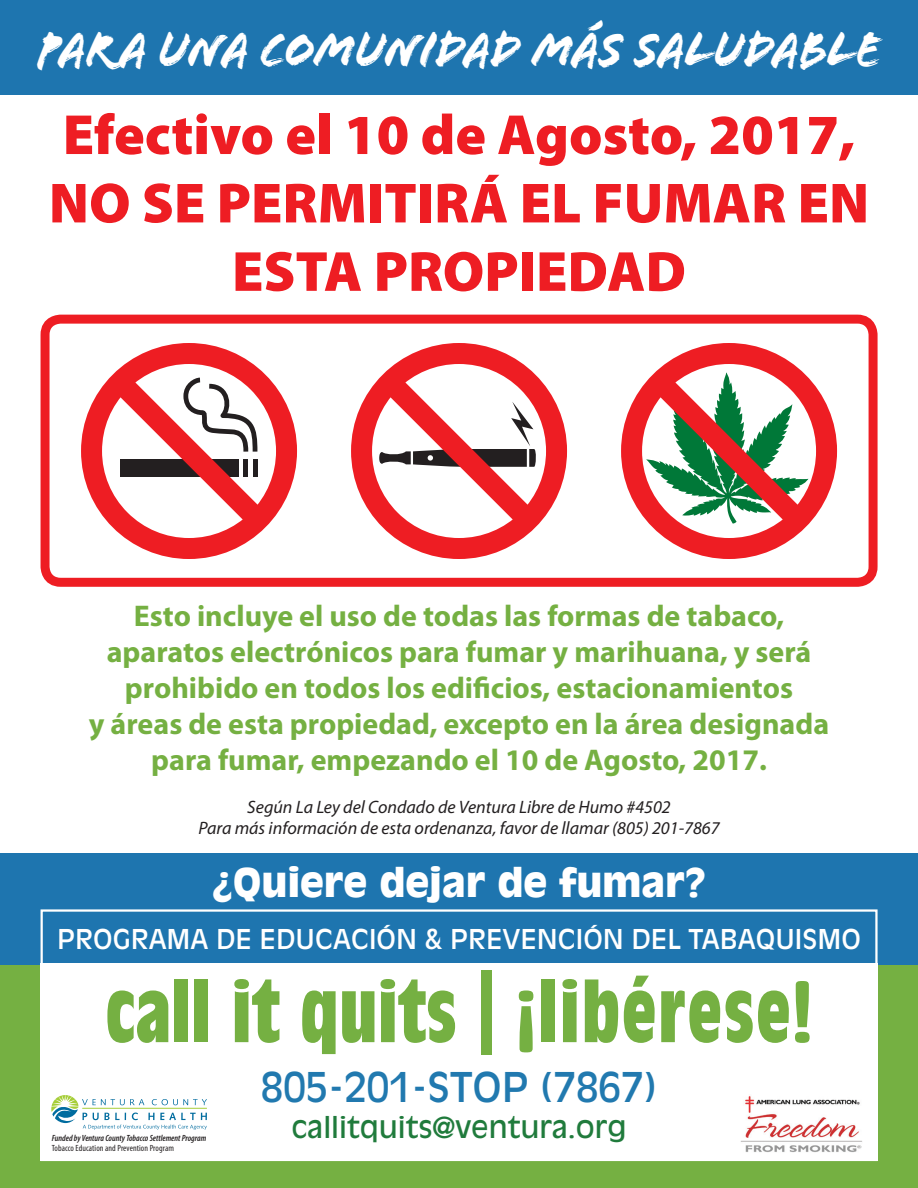
<style>
.page{position:relative;width:918px;height:1188px;background:#fff}
.page>*{position:absolute;margin:0;border:0;box-sizing:border-box;transform-origin:0 0}
.t1{font:700 condensed 84px "Antique Olive Std";color:#75b042}
.t2{font:900 57px/68.4px "Myriad Pro";color:#ee1d23;text-align:center}
.t3{font:52.5px "Flood Std";letter-spacing:-.025em;color:#fff;scale:.9 1}
.t4{font:40.5px "Antique Olive Std";color:#2179af}
.t5{font:900 39px "Antique Olive Std";color:#fff}
.t6{font:700 30px/36px "Myriad Pro";color:#75b042;text-align:center}
.t7{font:28.5px "Antique Olive Std";color:#207b3c}
.t8{font:27px "Antique Olive Std";color:#fff}
.t9{font:italic 18px/21.6px "Myriad Pro";color:#231f20;text-align:center}
.t10{font:italic 600 condensed 9px "Myriad Pro";color:#231f20}
.t11{font:condensed 9px "Myriad Pro";letter-spacing:.01em;color:#231f20}
</style>
<div class="page">
<div style="left:0;top:926px;width:918px;height:262px;background:#75b042"></div>
<div style="left:0;top:853px;width:918px;height:111px;background:#1e75af"></div>
<div style="left:41px;top:963px;width:837px;height:198px;background:#fff"></div>
<svg style="left:51px;top:1095px;width:156px;height:35px"></svg>
<img style="left:741px;top:1096px;width:121px;height:56px">
<div style="left:0;top:0;width:918px;height:95px;background:#1e75af"></div>
<div style="left:41px;top:315px;width:837px;height:272px;border:9px solid #ee1d23;border-radius:16px"></div>
<svg style="left:621px;top:343px;width:216px;height:216px"></svg>
<svg style="left:630px;top:352px;width:198px;height:198px"></svg>
<svg style="left:351px;top:343px;width:216px;height:216px"></svg>
<svg style="left:360px;top:352px;width:198px;height:198px"></svg>
<svg style="left:81px;top:343px;width:216px;height:216px"></svg>
<svg style="left:90px;top:352px;width:198px;height:198px"></svg>
<h3 class="t3" style="left:37px;top:19px;width:939px">PARA UNA COMUNIDAD MÁS SALUDABLE</h3>
<h2 class="t2" style="left:49px;top:98px;width:822px">Efectivo el 10 de Agosto, 2017,<br>NO SE PERMITIRÁ EL FUMAR EN<br>ESTA PROPIEDAD</h2>
<p class="t6" style="left:89px;top:597px;width:742px">Esto incluye el uso de todas las formas de tabaco, aparatos electrónicos para fumar y marihuana, y será prohibido en todos los edificios, estacionamientos<br>y áreas de esta propiedad, excepto en la área designada para fumar, empezando el 10 de Agosto, 2017.</p>
<p class="t9" style="left:198px;top:796px;width:523px">Según La Ley del Condado de Ventura Libre de Humo #4502<br>Para más información de esta ordenanza, favor de llamar (805) 201-7867</p>
<h3 class="t5" style="left:212px;top:859px;width:497px">¿Quiere dejar de fumar?</h3>
<p class="t8" style="left:57px;top:923px;width:805px">PROGRAMA DE EDUCACIÓN &amp; PREVENCIÓN DEL TABAQUISMO</p>
<h1 class="t1" style="left:106px;top:966px;width:708px">call it quits | ¡libérese!</h1>
<h3 class="t4" style="left:261px;top:1063px;width:398px">805-201-STOP (7867)</h3>
<p class="t7" style="left:292px;top:1111px;width:336px">callitquits@ventura.org</p>
<p class="t10" style="left:52px;top:1132px;width:156px">Funded by Ventura County Tobacco Settlement Program</p>
<p class="t11" style="left:52px;top:1143px;width:124px">Tobacco Education and Prevention Program</p>
</div>
